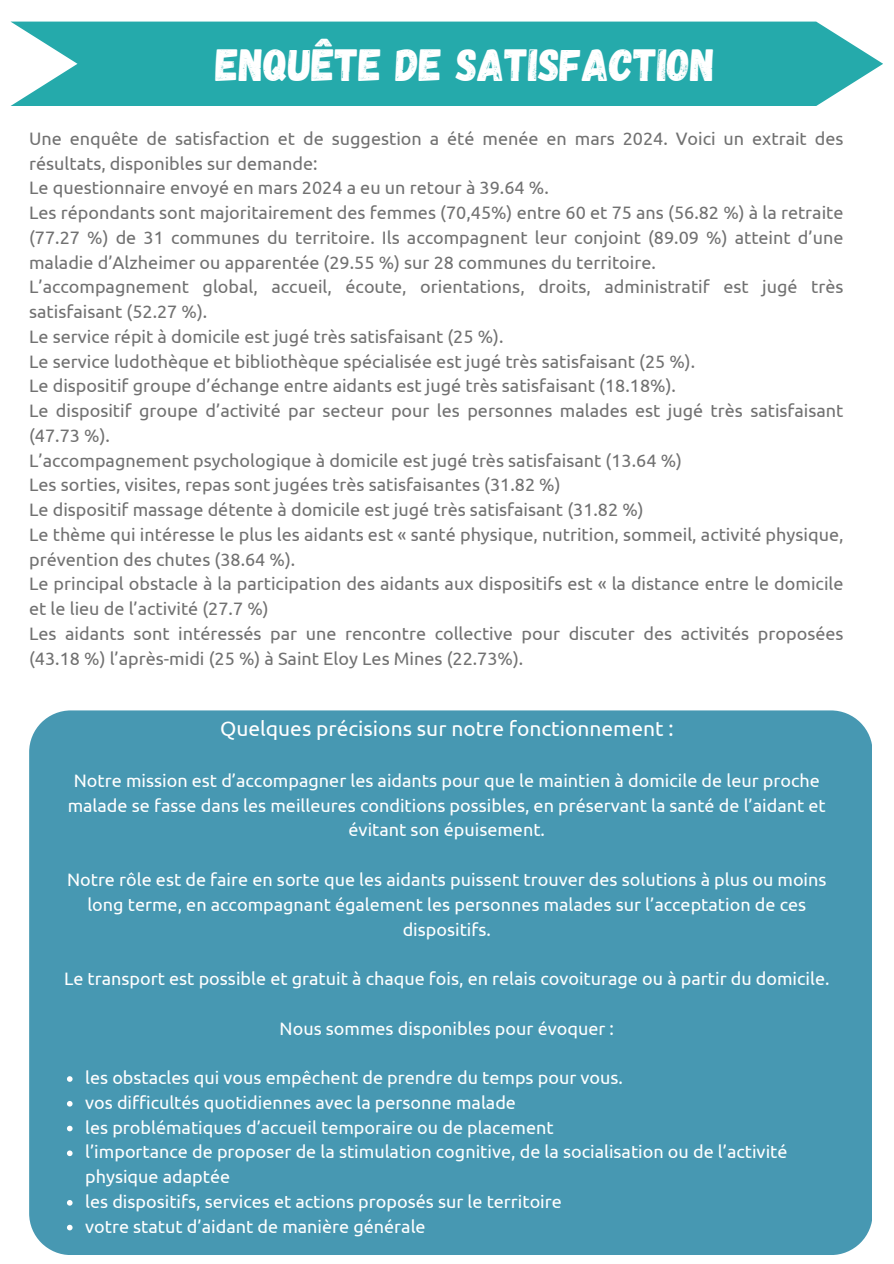
<style>
.page{position:relative;width:894px;height:1264px;background:#fff}
.page>*{position:absolute;margin:0;border:0;box-sizing:border-box;transform-origin:0 0}
.t1{font:45px "Gagalin";color:#fff}
.t2{font:21px "Ubuntu";color:#fff}
.t3{font:18px/24.8px "Ubuntu";color:#717171}
.t4{font:18px/24.8px "Ubuntu";color:#fff;text-align:center}
</style>
<div class="page">
<svg style="left:10px;top:22px;width:872px;height:84px;background:#35b0b1"></svg>
<div style="left:29px;top:710px;width:842px;height:544px;background:#4798b2"></div>
<svg style="left:67px;top:1076px;width:6px;height:5px"></svg>
<svg style="left:67px;top:1100px;width:6px;height:6px"></svg>
<svg style="left:67px;top:1125px;width:6px;height:6px"></svg>
<svg style="left:67px;top:1150px;width:6px;height:6px"></svg>
<svg style="left:67px;top:1199px;width:6px;height:6px"></svg>
<svg style="left:67px;top:1224px;width:6px;height:6px"></svg>
<h1 class="t1" style="left:216px;top:36px;width:500px">ENQUÊTE DE SATISFACTION</h1>
<p class="t3" style="left:29px;top:126px;width:815px">Une enquête de satisfaction et de suggestion a été menée en mars 2024. Voici un extrait des résultats, disponibles sur demande:<br>Le questionnaire envoyé en mars 2024 a eu un retour à 39.64 %.<br>Les répondants sont majoritairement des femmes (70,45%) entre 60 et 75 ans (56.82 %) à la retraite (77.27 %) de 31 communes du territoire. Ils accompagnent leur conjoint (89.09 %) atteint d’une maladie d’Alzheimer ou apparentée (29.55 %) sur 28 communes du territoire.<br>L’accompagnement global, accueil, écoute, orientations, droits, administratif est jugé très satisfaisant (52.27 %).<br>Le service répit à domicile est jugé très satisfaisant (25 %).<br>Le service ludothèque et bibliothèque spécialisée est jugé très satisfaisant (25 %).<br>Le dispositif groupe d’échange entre aidants est jugé très satisfaisant (18.18%).<br>Le dispositif groupe d’activité par secteur pour les personnes malades est jugé très satisfaisant (47.73 %).<br>L’accompagnement psychologique à domicile est jugé très satisfaisant (13.64 %)<br>Les sorties, visites, repas sont jugées très satisfaisantes (31.82 %)<br>Le dispositif massage détente à domicile est jugé très satisfaisant (31.82 %)<br>Le thème qui intéresse le plus les aidants est « santé physique, nutrition, sommeil, activité physique, prévention des chutes (38.64 %).<br>Le principal obstacle à la participation des aidants aux dispositifs est « la distance entre le domicile et le lieu de l’activité (27.7 %)<br>Les aidants sont intéressés par une rencontre collective pour discuter des activités proposées (43.18 %) l’après-midi (25 %) à Saint Eloy Les Mines (22.73%).</p>
<p class="t2" style="left:220px;top:716px;width:455px">Quelques précisions sur notre fonctionnement :</p>
<p class="t4" style="left:68px;top:767px;width:759px">Notre mission est d’accompagner les aidants pour que le maintien à domicile de leur proche malade se fasse dans les meilleures conditions possibles, en préservant la santé de l’aidant et évitant son épuisement.</p>
<p class="t4" style="left:67px;top:866px;width:760px">Notre rôle est de faire en sorte que les aidants puissent trouver des solutions à plus ou moins long terme, en accompagnant également les personnes malades sur l’acceptation de ces dispositifs.</p>
<p class="t4" style="left:64px;top:965px;width:766px">Le transport est possible et gratuit à chaque fois, en relais covoiturage ou à partir du domicile.</p>
<p class="t4" style="left:279px;top:1015px;width:336px">Nous sommes disponibles pour évoquer :</p>
<p class="t4" style="left:85px;top:1064px;width:703px;text-align:left">les obstacles qui vous empêchent de prendre du temps pour vous.<br>vos difficultés quotidiennes avec la personne malade<br>les problématiques d’accueil temporaire ou de placement<br>l’importance de proposer de la stimulation cognitive, de la socialisation ou de l’activité physique adaptée<br>les dispositifs, services et actions proposés sur le territoire<br>votre statut d’aidant de manière générale</p>
</div>
